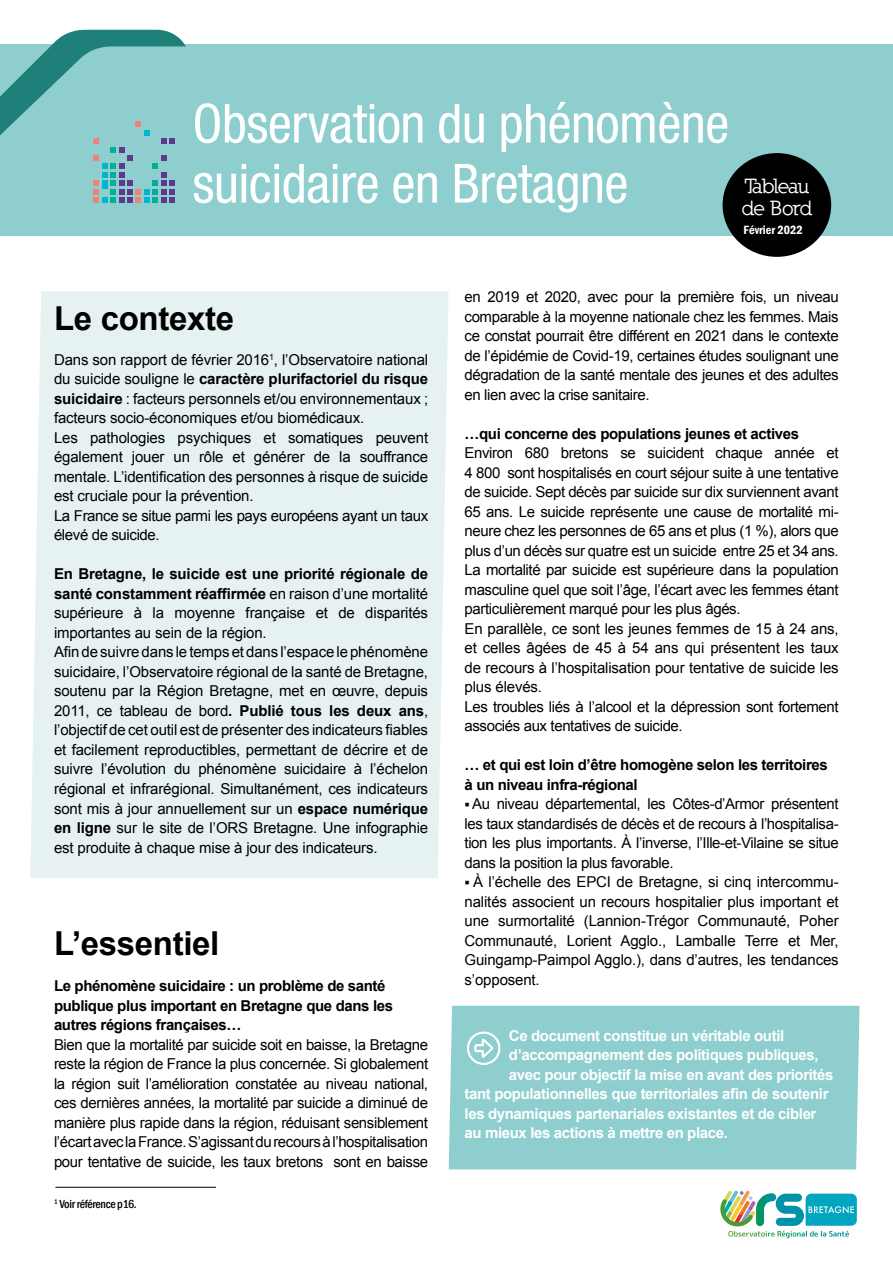
<style>
.page{position:relative;width:893px;height:1263px;background:#fff}
.page>*{position:absolute;margin:0;border:0;box-sizing:border-box;transform-origin:0 0}
.t1{font:condensed 54px "Helvetica Neue LT Std";letter-spacing:-.01em;color:#fff}
.t2{font:700 33px "Arial";letter-spacing:-.01em;color:#000}
.t3{font:700 20.85px "Nilland";letter-spacing:-.04em;color:#fff}
.t4{font:15px/19.5px "Arial";letter-spacing:-.025em;color:#000;text-align:justify}
.t5{font:700 15px "Arial";letter-spacing:-.025em;color:#fff}
.t6{font:700 15px/19.5px "Arial";letter-spacing:-.025em;color:#000}
.t7{font:600 condensed 12.3px "Franklin Gothic";color:#fff}
.t8{font:500 condensed 12px "Franklin Gothic";letter-spacing:-.025em;color:#000}
.s1{font-weight:700}
</style>
<div class="page">
<div style="left:0;top:45px;width:893px;height:191px;background:#8fcecf"></div>
<div style="left:449px;top:1006px;width:410px;height:163px;background:#8fcecf"></div>
<div style="left:30px;top:291px;width:419px;height:587px;background:#e5f2f1"></div>
<svg style="left:466px;top:1031px;width:35px;height:35px"></svg>
<div style="left:722px;top:153px;width:109px;height:104px;background:#000;border-radius:50%"></div>
<svg style="left:0;top:30px;width:189px;height:16px"></svg>
<svg style="left:0;top:46px;width:744px;height:188px"></svg>
<img style="left:720px;top:1190px;width:137px;height:46px">
<hr style="left:55px;top:1187px;width:161px;height:1px;background:#000">
<p class="t1" style="left:192px;top:92px;width:538px">Observation du phénomène</p>
<p class="t1" style="left:192px;top:152px;width:437px">suicidaire en Bretagne</p>
<p class="t3" style="left:745px;top:174px;width:66px">Tableau</p>
<p class="t3" style="left:742px;top:196px;width:72px">de Bord</p>
<p class="t7" style="left:744px;top:221px;width:60px">Février 2022</p>
<p class="t2" style="left:54px;top:297px;width:182px">Le contexte</p>
<p class="t4" style="left:54px;top:350px;width:376px">Dans son rapport de février 2016<sup>1</sup>, l’Observatoire national du suicide souligne le <span class="s1">caractère plurifactoriel du risque suicidaire</span> : facteurs personnels et/ou environnementaux ; facteurs socio-économiques et/ou biomédicaux.</p>
<p class="t4" style="left:54px;top:428px;width:376px">Les pathologies psychiques et somatiques peuvent également jouer un rôle et générer de la souffrance mentale. L’identification des personnes à risque de suicide est cruciale pour la prévention.</p>
<p class="t4" style="left:54px;top:506px;width:376px">La France se situe parmi les pays européens ayant un taux élevé de suicide.</p>
<p class="t4" style="left:54px;top:565px;width:376px"><span class="s1">En Bretagne, le suicide est une priorité régionale de santé constamment réaffirmée</span> en raison d’une mortalité supérieure à la moyenne française et de disparités importantes au sein de la région.</p>
<p class="t4" style="left:54px;top:643px;width:376px">Afin de suivre dans le temps et dans l’espace le phénomène suicidaire, l’Observatoire régional de la santé de Bretagne, soutenu par la Région Bretagne, met en œuvre, depuis 2011, ce tableau de bord<span class="s1">. Publié tous les deux ans</span>, l’objectif de cet outil est de présenter des indicateurs fiables et facilement reproductibles, permettant de décrire et de suivre l’évolution du phénomène suicidaire à l’échelon régional et infrarégional. Simultanément, ces indicateurs sont mis à jour annuellement sur un <span class="s1">espace numérique en ligne</span> sur le site de l’ORS Bretagne. Une infographie est produite à chaque mise à jour des indicateurs.</p>
<p class="t2" style="left:54px;top:922px;width:167px">L’essentiel</p>
<p class="t6" style="left:54px;top:976px;width:341px">Le phénomène suicidaire : un problème de santé publique plus important en Bretagne que dans les autres régions françaises…</p>
<p class="t4" style="left:54px;top:1035px;width:376px">Bien que la mortalité par suicide soit en baisse, la Bretagne reste la région de France la plus concernée. Si globalement la région suit l’amélioration constatée au niveau national, ces dernières années, la mortalité par suicide a diminué de manière plus rapide dans la région, réduisant sensiblement l’écart avec la France. S’agissant du recours à l’hospitalisation pour tentative de suicide, les taux bretons sont en baisse</p>
<p class="t8" style="left:54px;top:1196px;width:84px"><sup>1</sup> Voir référence p16.</p>
<p class="t4" style="left:465px;top:287px;width:376px">en 2019 et 2020, avec pour la première fois, un niveau comparable à la moyenne nationale chez les femmes. Mais ce constat pourrait être différent en 2021 dans le contexte de l’épidémie de Covid-19, certaines études soulignant une dégradation de la santé mentale des jeunes et des adultes en lien avec la crise sanitaire.</p>
<p class="t6" style="left:465px;top:424px;width:336px">…qui concerne des populations jeunes et actives</p>
<p class="t4" style="left:465px;top:443px;width:376px">Environ 680 bretons se suicident chaque année et 4 800 sont hospitalisés en court séjour suite à une tentative de suicide. Sept décès par suicide sur dix surviennent avant 65 ans. Le suicide représente une cause de mortalité mi&shy;neure chez les personnes de 65 ans et plus (1 %), alors que plus d’un décès sur quatre est un suicide entre 25 et 34 ans.<br>La mortalité par suicide est supérieure dans la population masculine quel que soit l’âge, l’écart avec les femmes étant particulièrement marqué pour les plus âgés.</p>
<p class="t4" style="left:465px;top:619px;width:376px">En parallèle, ce sont les jeunes femmes de 15 à 24 ans, et celles âgées de 45 à 54 ans qui présentent les taux de recours à l’hospitalisation pour tentative de suicide les plus élevés.</p>
<p class="t4" style="left:465px;top:697px;width:376px">Les troubles liés à l’alcool et la dépression sont fortement associés aux tentatives de suicide.</p>
<p class="t6" style="left:465px;top:756px;width:365px">… et qui est loin d’être homogène selon les territoires à un niveau infra-régional</p>
<p class="t4" style="left:465px;top:794px;width:376px">▪ Au niveau départemental, les Côtes-d’Armor présentent les taux standardisés de décès et de recours à l’hospitalisa&shy;tion les plus importants. À l’inverse, l’Ille-et-Vilaine se situe dans la position la plus favorable.</p>
<p class="t4" style="left:465px;top:872px;width:376px">▪ À l’échelle des EPCI de Bretagne, si cinq intercommu&shy;nalités associent un recours hospitalier plus important et une surmortalité (Lannion-Trégor Communauté, Poher Communauté, Lorient Agglo., Lamballe Terre et Mer, Guingamp-Paimpol Agglo.), dans d’autres, les tendances s’opposent.</p>
<p class="t5" style="left:509px;top:1026px;width:277px">Ce document constitue un véritable outil</p>
<p class="t5" style="left:509px;top:1045px;width:311px">d’accompagnement des politiques publiques,</p>
<p class="t5" style="left:509px;top:1065px;width:326px">avec pour objectif la mise en avant des priorités</p>
<p class="t5" style="left:465px;top:1084px;width:366px">tant populationnelles que territoriales afin de soutenir</p>
<p class="t5" style="left:465px;top:1104px;width:353px">les dynamiques partenariales existantes et de cibler</p>
<p class="t5" style="left:465px;top:1123px;width:265px">au mieux les actions à mettre en place.</p>
</div>
